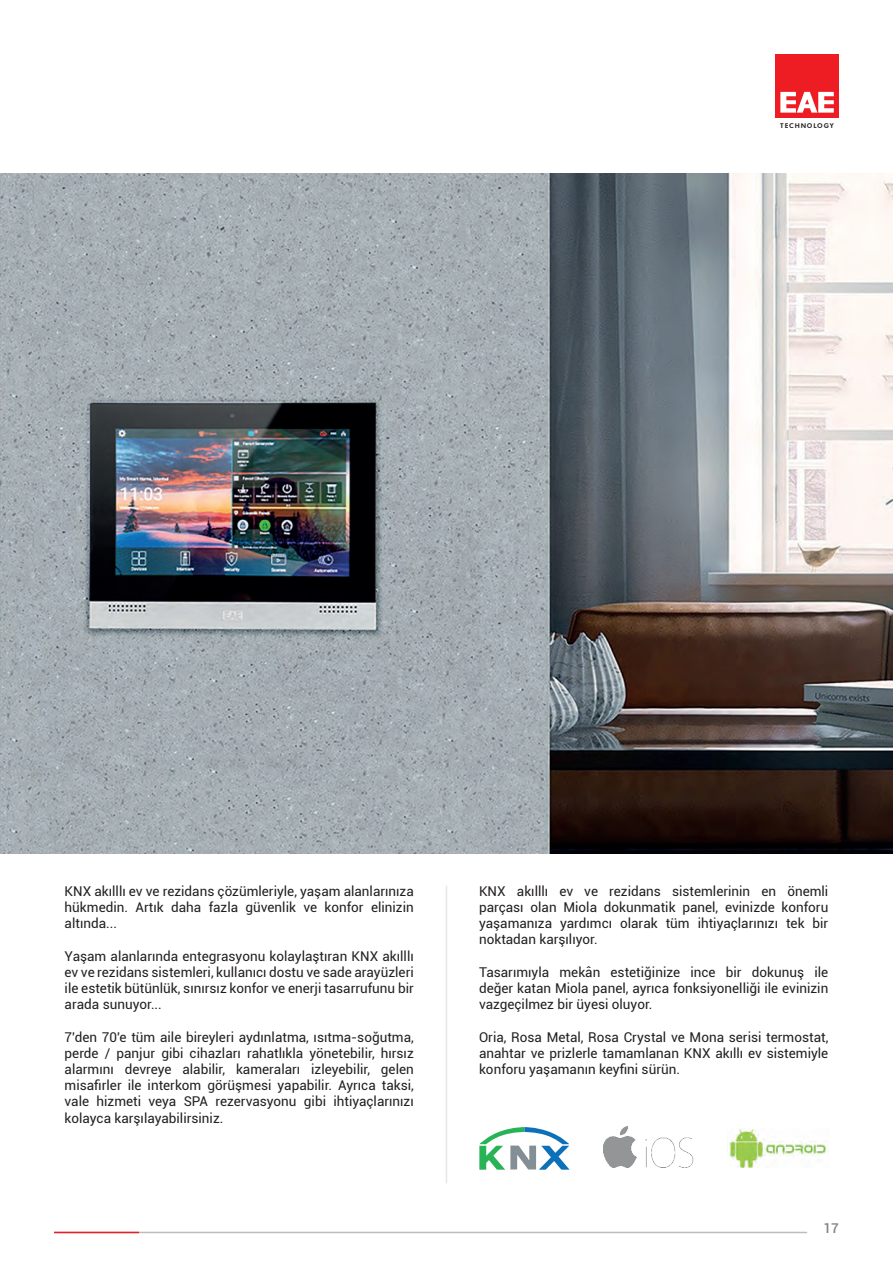
<style>
.page{position:relative;width:893px;height:1263px;background:#fff}
.page>*{position:absolute;margin:0;border:0;box-sizing:border-box;transform-origin:0 0}
.t1{font:13.5px/16.2px "Roboto";color:#231f20;text-align:justify}
.t2{font:500 13.5px "Roboto";color:#808285}
.t3{font:800 6.6px "Futura BT";letter-spacing:.125em;color:#231f20}
</style>
<div class="page">
<hr style="left:54px;top:1232px;width:753px;height:1px;background:#bcbdc0">
<hr style="left:54px;top:1232px;width:85px;height:1px;background:#ee1d23">
<div style="left:775px;top:54px;width:64px;height:64px;background:#ee1d23"></div>
<svg style="left:780px;top:92px;width:54px;height:21px"></svg>
<img style="left:0;top:173px;width:893px;height:681px">
<hr style="left:446px;top:885px;width:1px;height:298px;background:#e6e7e9">
<svg style="left:479px;top:1127px;width:91px;height:43px"></svg>
<img style="left:603px;top:1126px;width:91px;height:42px">
<img style="left:727px;top:1128px;width:99px;height:40px">
<p class="t3" style="left:780px;top:121px;width:55px">TECHNOLOGY</p>
<p class="t1" style="left:65px;top:882px;width:351px">KNX akılllı ev ve rezidans çözümleriyle, yaşam alanlarınıza hükmedin. Artık daha fazla güvenlik ve konfor elinizin altında...</p>
<p class="t1" style="left:65px;top:947px;width:351px">Yaşam alanlarında entegrasyonu kolaylaştıran KNX akılllı ev ve rezidans sistemleri, kullanıcı dostu ve sade arayüzleri ile estetik bütünlük, sınırsız konfor ve enerji tasarrufunu bir arada sunuyor...</p>
<p class="t1" style="left:65px;top:1028px;width:351px">7'den 70'e tüm aile bireyleri aydınlatma, ısıtma-soğutma, perde / panjur gibi cihazları rahatlıkla yönetebilir, hırsız alarmını devreye alabilir, kameraları izleyebilir, gelen misafirler ile interkom görüşmesi yapabilir. Ayrıca taksi, vale hizmeti veya SPA rezervasyonu gibi ihtiyaçlarınızı kolayca karşılayabilirsiniz.</p>
<p class="t1" style="left:479px;top:882px;width:351px">KNX akılllı ev ve rezidans sistemlerinin en önemli parçası olan Miola dokunmatik panel, evinizde konforu yaşamanıza yardımcı olarak tüm ihtiyaçlarınızı tek bir noktadan karşılıyor.</p>
<p class="t1" style="left:479px;top:963px;width:351px">Tasarımıyla mekân estetiğinize ince bir dokunuş ile değer katan Miola panel, ayrıca fonksiyonelliği ile evinizin vazgeçilmez bir üyesi oluyor.</p>
<p class="t1" style="left:479px;top:1028px;width:351px">Oria, Rosa Metal, Rosa Crystal ve Mona serisi termostat, anahtar ve prizlerle tamamlanan KNX akıllı ev sistemiyle konforu yaşamanın keyfini sürün.</p>
<p class="t2" style="left:824px;top:1219px;width:17px">17</p>
</div>
